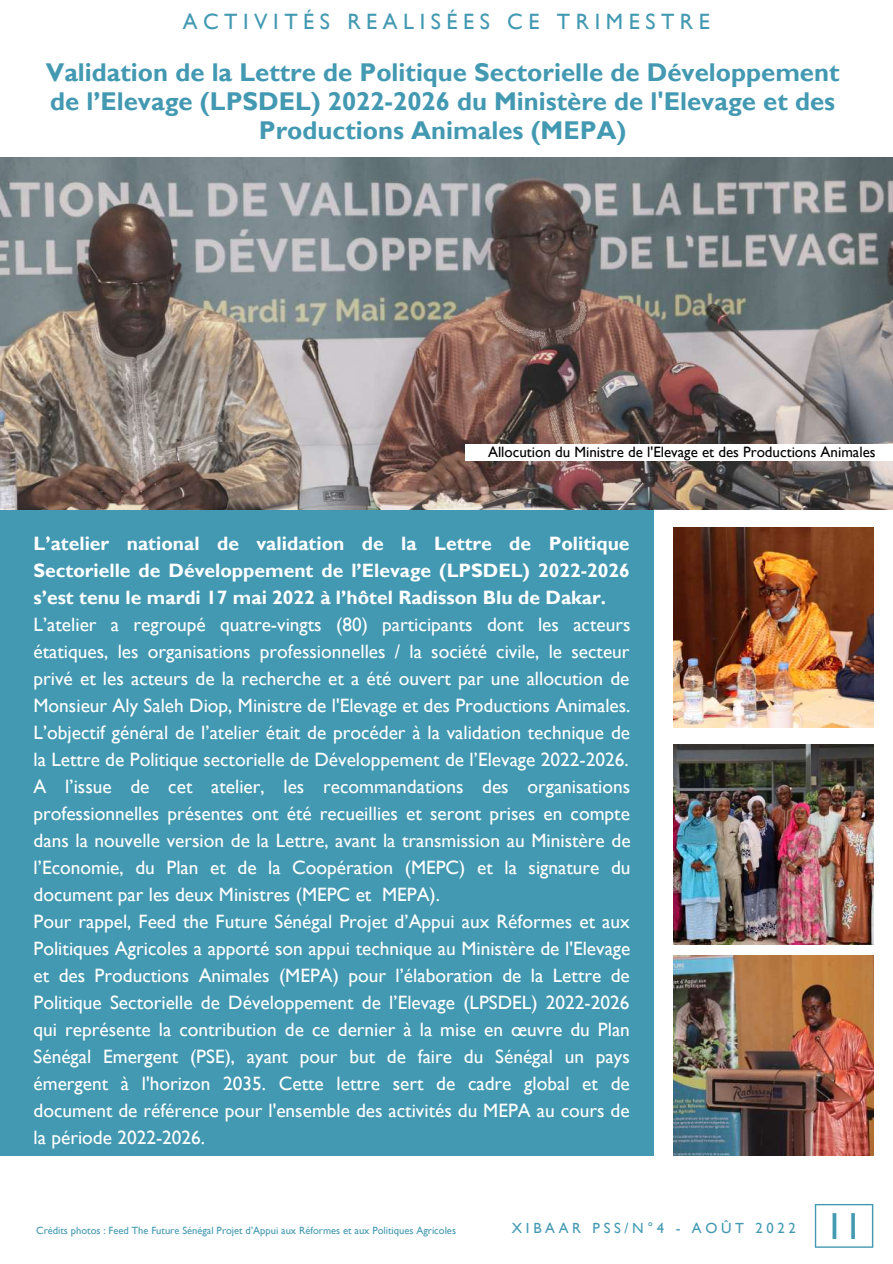
<style>
.page{position:relative;width:893px;height:1264px;background:#fff}
.page>*{position:absolute;margin:0;border:0;box-sizing:border-box;transform-origin:0 0}
.t1{font:37.65px "Gill Sans";color:#4399b2}
.t2{font:700 25.65px/29.2px "Gill Sans";color:#4399b2;text-align:center}
.t3{font:22.2px "Gill Sans";letter-spacing:.25em;color:#4399b2}
.t4{font:19.35px/27px "Gill Sans";color:#fff}
.t5{font:700 19.35px/27px "Gill Sans";color:#fff;text-align:justify}
.t6{font:15px "Gill Sans";color:#000}
.t7{font:14.7px "Gill Sans";letter-spacing:.25em;color:#4399b2}
.t8{font:10.5px "Gill Sans";color:#4399b2}
</style>
<div class="page">
<div style="left:0;top:473px;width:653px;height:682px;background:#4399b2"></div>
<img style="left:0;top:158px;width:892px;height:352px">
<img style="left:673px;top:955px;width:200px;height:199px">
<img style="left:673px;top:744px;width:200px;height:200px">
<img style="left:673px;top:527px;width:200px;height:200px">
<svg style="left:814px;top:1204px;width:59px;height:43px"></svg>
<div style="left:465px;top:444px;width:427px;height:17px;background:#fff"></div>
<p class="t3" style="left:183px;top:8px;width:529px">ACTIVITÉS REALISÉES CE TRIMESTRE</p>
<h2 class="t2" style="left:46px;top:57px;width:795px">Validation de la Lettre de Politique Sectorielle de Développement de l’Elevage (LPSDEL) 2022-2026 du Ministère de l'Elevage et des<br>Productions Animales (MEPA)</h2>
<p class="t6" style="left:488px;top:443px;width:389px">Allocution du Ministre de l'Elevage et des Productions Animales</p>
<p class="t5" style="left:34px;top:530px;width:597px">L’atelier national de validation de la Lettre de Politique Sectorielle de Développement de l’Elevage (LPSDEL) 2022-2026 s’est tenu le mardi 17 mai 2022 à l’hôtel Radisson Blu de Dakar.</p>
<p class="t4" style="left:34px;top:610px;width:598px">L’atelier a regroupé quatre-vingts (80) participants dont les acteurs étatiques, les organisations professionnelles / la société civile, le secteur privé et les acteurs de la recherche et a été ouvert par une allocution de Monsieur Aly Saleh Diop, Ministre de l'Elevage et des Productions Animales.<br>L’objectif général de l’atelier était de procéder à la validation technique de la Lettre de Politique sectorielle de Développement de l’Elevage 2022-2026.<br>A l’issue de cet atelier, les recommandations des organisations professionnelles présentes ont été recueillies et seront prises en compte dans la nouvelle version de la Lettre, avant la transmission au Ministère de l’Economie, du Plan et de la Coopération (MEPC) et la signature du document par les deux Ministres (MEPC et MEPA).<br>Pour rappel, Feed the Future Sénégal Projet d’Appui aux Réformes et aux Politiques Agricoles a apporté son appui technique au Ministère de l'Elevage et des Productions Animales (MEPA) pour l’élaboration de la Lettre de Politique Sectorielle de Développement de l’Elevage (LPSDEL) 2022-2026 qui représente la contribution de ce dernier à la mise en œuvre du Plan Sénégal Emergent (PSE), ayant pour but de faire du Sénégal un pays émergent à l'horizon 2035. Cette lettre sert de cadre global et de document de référence pour l'ensemble des activités du MEPA au cours de la période 2022-2026.</p>
<p class="t8" style="left:36px;top:1223px;width:421px">Crédits photos : Feed The Future Sénégal Projet d’Appui aux Réformes et aux Politiques Agricoles</p>
<p class="t7" style="left:512px;top:1219px;width:285px">XIBAAR PSS/N°4 - AOÛT 2022</p>
<h1 class="t1" style="left:825px;top:1203px;width:39px">11</h1>
</div>
